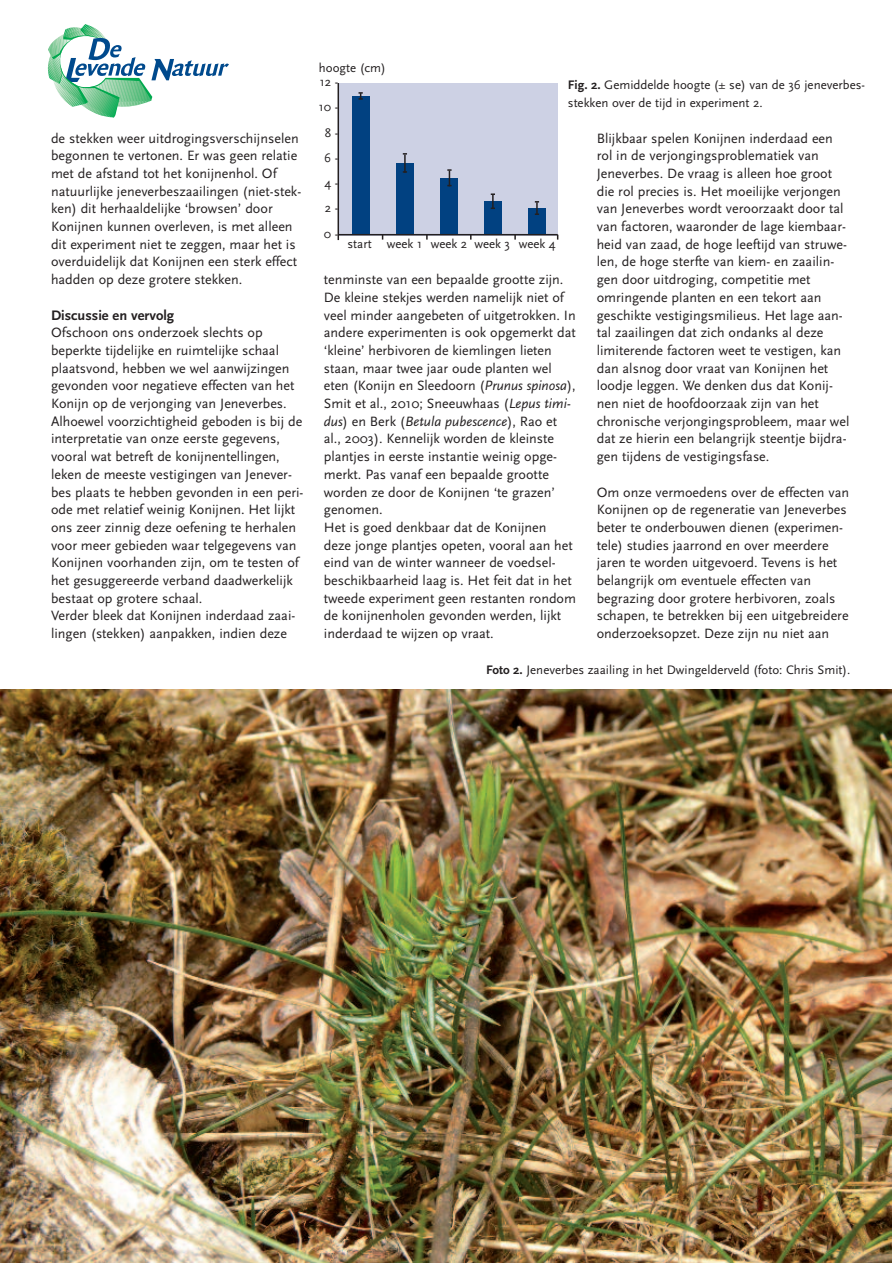
<style>
.page{position:relative;width:893px;height:1263px;background:#fff}
.page>*{position:absolute;margin:0;border:0;box-sizing:border-box;transform-origin:0 0}
.t1{font:700 14.4px "Scala Sans";color:#231f20}
.t2{font:14.1px/17.7px "Scala Sans";color:#231f20}
.t3{font:12.9px/25.2px "Scala Sans";color:#231f20}
.s1{font-weight:700}
.s2{font-style:italic}
</style>
<div class="page">
<div style="left:338px;top:83px;width:220px;height:153px;background:#cdd1e4"></div>
<svg style="left:47px;top:24px;width:182px;height:93px"></svg>
<img style="left:0;top:689px;width:892px;height:574px">
<hr style="left:338px;top:83px;width:1px;height:157px;background:#231f20">
<div style="left:352px;top:96px;width:18px;height:138px;background:#014181"></div>
<svg style="left:358px;top:92px;width:5px;height:8px"></svg>
<div style="left:528px;top:208px;width:18px;height:26px;background:#014181"></div>
<svg style="left:535px;top:201px;width:4px;height:14px"></svg>
<div style="left:484px;top:201px;width:17px;height:33px;background:#014181"></div>
<svg style="left:491px;top:193px;width:4px;height:16px"></svg>
<div style="left:440px;top:178px;width:18px;height:56px;background:#014181"></div>
<svg style="left:447px;top:169px;width:5px;height:17px"></svg>
<div style="left:396px;top:163px;width:18px;height:71px;background:#014181"></div>
<svg style="left:403px;top:153px;width:4px;height:20px"></svg>
<hr style="left:338px;top:234px;width:220px;height:1px;background:#231f20">
<p class="t2" style="left:51px;top:129px;width:252px">de stekken weer uitdrogingsverschijnselen begonnen te vertonen. Er was geen relatie met de afstand tot het konijnenhol. Of natuurlijke jeneverbeszaailingen (niet-stek&shy;ken) dit herhaaldelijke ‘browsen’ door Konijnen kunnen overleven, is met alleen dit experiment niet te zeggen, maar het is overduidelijk dat Konijnen een sterk effect hadden op deze grotere stekken.</p>
<p class="t1" style="left:51px;top:306px;width:125px">Discussie en vervolg</p>
<p class="t2" style="left:51px;top:323px;width:254px">Ofschoon ons onderzoek slechts op beperkte tijdelijke en ruimtelijke schaal plaatsvond, hebben we wel aanwijzingen gevonden voor negatieve effecten van het Konijn op de verjonging van Jeneverbes.<br>Alhoewel voorzichtigheid geboden is bij de interpretatie van onze eerste gegevens, vooral wat betreft de konijnentellingen, leken de meeste vestigingen van Jenever&shy;bes plaats te hebben gevonden in een peri&shy;ode met relatief weinig Konijnen. Het lijkt ons zeer zinnig deze oefening te herhalen voor meer gebieden waar telgegevens van Konijnen voorhanden zijn, om te testen of het gesuggereerde verband daadwerkelijk bestaat op grotere schaal.<br>Verder bleek dat Konijnen inderdaad zaai&shy;lingen (stekken) aanpakken, indien deze</p>
<p class="t3" style="left:319px;top:55px;width:68px">hoogte (cm)</p>
<p class="t3" style="left:568px;top:76px;width:299px;line-height:17.7px"><span class="s1">Fig. 2.</span> Gemiddelde hoogte (± se) van de 36 jeneverbes&shy;stekken over de tijd in experiment 2.</p>
<p class="t3" style="left:319px;top:69px;width:21px;text-align:center">12 -<br>10 -<br>8 -<br>6 -<br>4 -<br>2 -<br>0 -</p>
<p class="t2" style="left:597px;top:129px;width:254px">Blijkbaar spelen Konijnen inderdaad een rol in de verjongingsproblematiek van Jeneverbes. De vraag is alleen hoe groot die rol precies is. Het moeilijke verjongen van Jeneverbes wordt veroorzaakt door tal van factoren, waaronder de lage kiembaar&shy;heid van zaad, de hoge leeftijd van struwe&shy;len, de hoge sterfte van kiem- en zaailin&shy;gen door uitdroging, competitie met omringende planten en een tekort aan geschikte vestigingsmilieus. Het lage aan&shy;tal zaailingen dat zich ondanks al deze limiterende factoren weet te vestigen, kan dan alsnog door vraat van Konijnen het loodje leggen. We denken dus dat Konij&shy;nen niet de hoofdoorzaak zijn van het chronische verjongingsprobleem, maar wel dat ze hierin een belangrijk steentje bijdra&shy;gen tijdens de vestigingsfase.</p>
<p class="t2" style="left:597px;top:483px;width:254px">Om onze vermoedens over de effecten van Konijnen op de regeneratie van Jeneverbes beter te onderbouwen dienen (experimen&shy;tele) studies jaarrond en over meerdere jaren te worden uitgevoerd. Tevens is het belangrijk om eventuele effecten van begrazing door grotere herbivoren, zoals schapen, te betrekken bij een uitgebreidere onderzoeksopzet. Deze zijn nu niet aan</p>
<p class="t3" style="left:348px;top:231px;width:210px">start week 1 week 2 week 3 week 4</p>
<p class="t2" style="left:324px;top:270px;width:254px">tenminste van een bepaalde grootte zijn.<br>De kleine stekjes werden namelijk niet of veel minder aangebeten of uitgetrokken. In andere experimenten is ook opgemerkt dat ‘kleine’ herbivoren de kiemlingen lieten staan, maar twee jaar oude planten wel eten (Konijn en Sleedoorn (<span class="s2">Prunus spinosa</span>), Smit et al., 2010; Sneeuwhaas (<span class="s2">Lepus timi&shy;dus</span>) en Berk (<span class="s2">Betula pubescence</span>), Rao et al., 2003). Kennelijk worden de kleinste plantjes in eerste instantie weinig opge&shy;merkt. Pas vanaf een bepaalde grootte worden ze door de Konijnen ‘te grazen’ genomen.<br>Het is goed denkbaar dat de Konijnen deze jonge plantjes opeten, vooral aan het eind van de winter wanneer de voedsel&shy;beschikbaarheid laag is. Het feit dat in het tweede experiment geen restanten rondom de konijnenholen gevonden werden, lijkt inderdaad te wijzen op vraat.</p>
<p class="t3" style="left:486px;top:656px;width:366px"><span class="s1">Foto 2.</span> Jeneverbes zaailing in het Dwingelderveld (foto: Chris Smit).</p>
</div>
